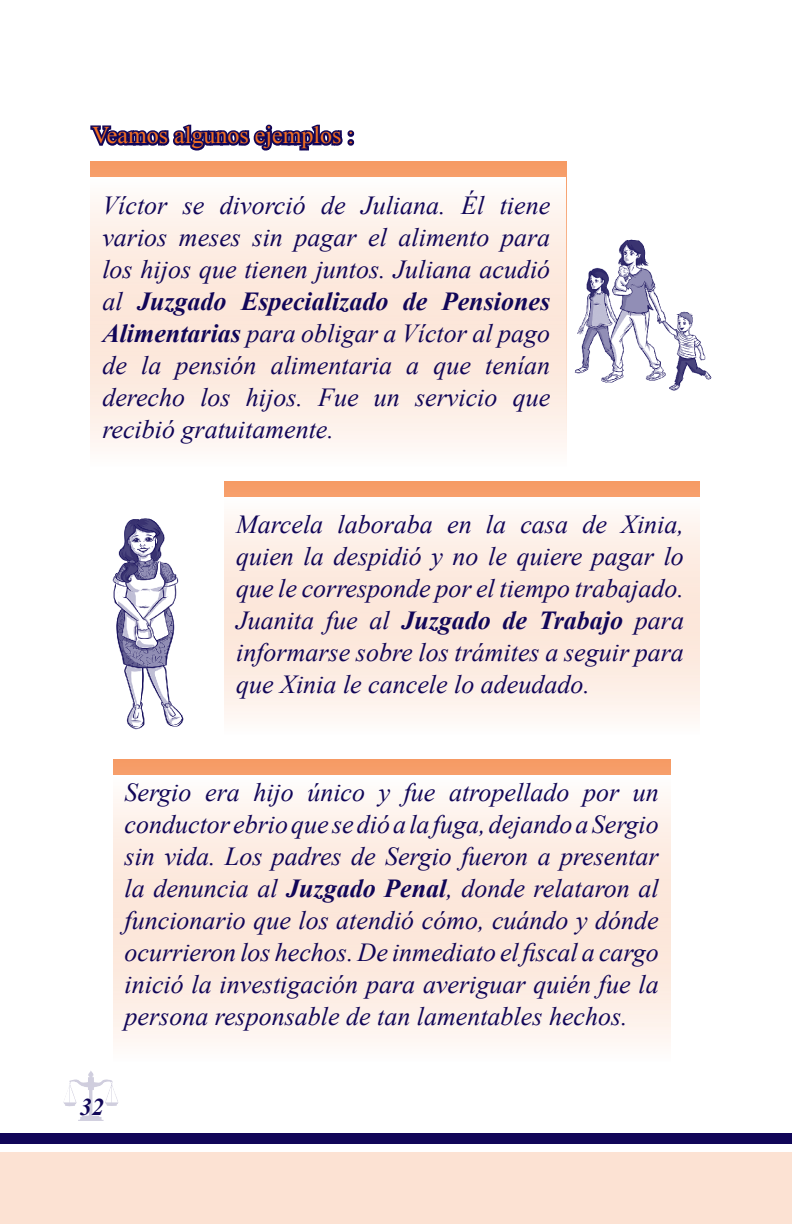
<style>
.page{position:relative;width:792px;height:1224px;background:#fff}
.page>*{position:absolute;margin:0;border:0;box-sizing:border-box;transform-origin:0 0}
.t1{font:italic 26px/32px "Times New Roman";color:#110658;text-align:justify}
.t2{font:24px "Times New Roman";color:#f36f21}
.t3{font:italic 700 24px "Times New Roman";color:#110658}
.s1{font-weight:700}
</style>
<div class="page">
<img style="left:63px;top:1071px;width:55px;height:50px">
<div style="left:0;top:1152px;width:792px;height:72px;background:#fce2d3"></div>
<div style="left:0;top:1133px;width:792px;height:10px;background:#110658"></div>
<div style="left:90px;top:162px;width:476px;height:305px;background:linear-gradient(to right,#f69d68,#f69d68)"></div>
<img style="left:574px;top:239px;width:138px;height:152px">
<svg style="left:91px;top:178px;width:475px;height:289px;fill:#fdece3"></svg>
<div style="left:225px;top:481px;width:475px;height:253px;background:#f69d69"></div>
<img style="left:112px;top:518px;width:72px;height:212px">
<svg style="left:225px;top:497px;width:475px;height:237px;background:#fceee6"></svg>
<div style="left:113px;top:759px;width:557px;height:303px;background:#f69d68"></div>
<svg style="left:113px;top:775px;width:557px;height:287px;background:#fceee5"></svg>
<svg style="left:90px;top:124px;width:268px;height:39px"></svg>
<p class="t2" style="left:92px;top:119px;width:263px">Veamos algunos ejemplos :</p>
<p class="t1" style="left:102px;top:188px;width:449px">Víctor se divorció de Juliana. Él tiene varios meses sin pagar el alimento para los hijos que tienen juntos. Juliana acudió al <span class="s1">Juzgado Especializado de Pensiones Alimentarias</span> para obligar a Víctor al pago de la pensión alimentaria a que tenían derecho los hijos. Fue un servicio que recibió gratuitamente.</p>
<p class="t1" style="left:236px;top:508px;width:449px">Marcela laboraba en la casa de Xinia, quien la despidió y no le quiere pagar lo que le corresponde por el tiempo trabajado.<br>Juanita fue al <span class="s1">Juzgado de Trabajo</span> para informarse sobre los trámites a seguir para que Xinia le cancele lo adeudado.</p>
<p class="t1" style="left:125px;top:775px;width:536px">Sergio era hijo único y fue atropellado por un conductor ebrio que se dió a la fuga, dejando a Sergio sin vida. Los padres de Sergio fueron a presentar la denuncia al <span class="s1">Juzgado Penal</span>, donde relataron al funcionario que los atendió cómo, cuándo y dónde ocurrieron los hechos. De inmediato el fiscal a cargo inició la investigación para averiguar quién fue la persona responsable de tan lamentables hechos.</p>
<p class="t3" style="left:80px;top:1090px;width:25px">32</p>
</div>
